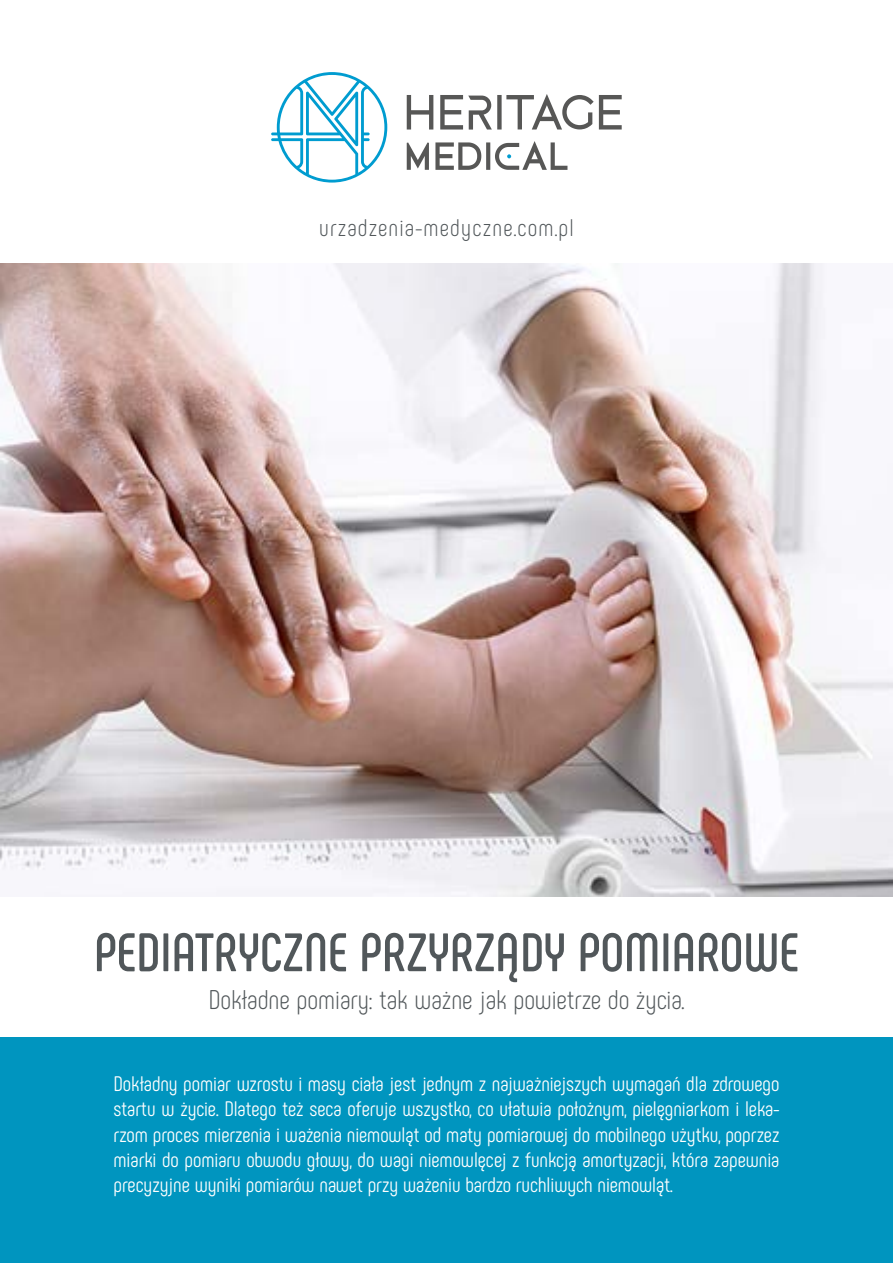
<style>
.page{position:relative;width:893px;height:1263px;background:#fff}
.page>*{position:absolute;margin:0;border:0;box-sizing:border-box;transform-origin:0 0}
.t1{font:700 54px "Phenomena";color:#51575a}
.t2{font:300 27px "Phenomena";color:#51575a}
.t3{font:300 24px "Phenomena";letter-spacing:.05em;color:#51575a}
.t4{font:21px/25.2px "Phenomena";color:#fff;text-align:justify}
</style>
<div class="page">
<img style="left:0;top:264px;width:893px;height:632px">
<div style="left:0;top:1037px;width:893px;height:226px;background:#0095bf"></div>
<svg style="left:271px;top:72px;width:116px;height:111px"></svg>
<svg style="left:407px;top:94px;width:215px;height:36px"></svg>
<svg style="left:407px;top:141px;width:160px;height:29px"></svg>
<p class="t3" style="left:319px;top:214px;width:256px">urzadzenia-medyczne.com.pl</p>
<h1 class="t1" style="left:94px;top:920px;width:706px">PEDIATRYCZNE PRZYRZĄDY POMIAROWE</h1>
<p class="t2" style="left:209px;top:984px;width:477px">Dokładne pomiary: tak ważne jak powietrze do życia.</p>
<p class="t4" style="left:114px;top:1071px;width:667px">Dokładny pomiar wzrostu i masy ciała jest jednym z najważniejszych wymagań dla zdrowego startu w życie. Dlatego też seca oferuje wszystko, co ułatwia położnym, pielęgniarkom i leka&shy;rzom proces mierzenia i ważenia niemowląt od maty pomiarowej do mobilnego użytku, poprzez miarki do pomiaru obwodu głowy, do wagi niemowlęcej z funkcją amortyzacji, która zapewnia precyzyjne wyniki pomiarów nawet przy ważeniu bardzo ruchliwych niemowląt.</p>
</div>
